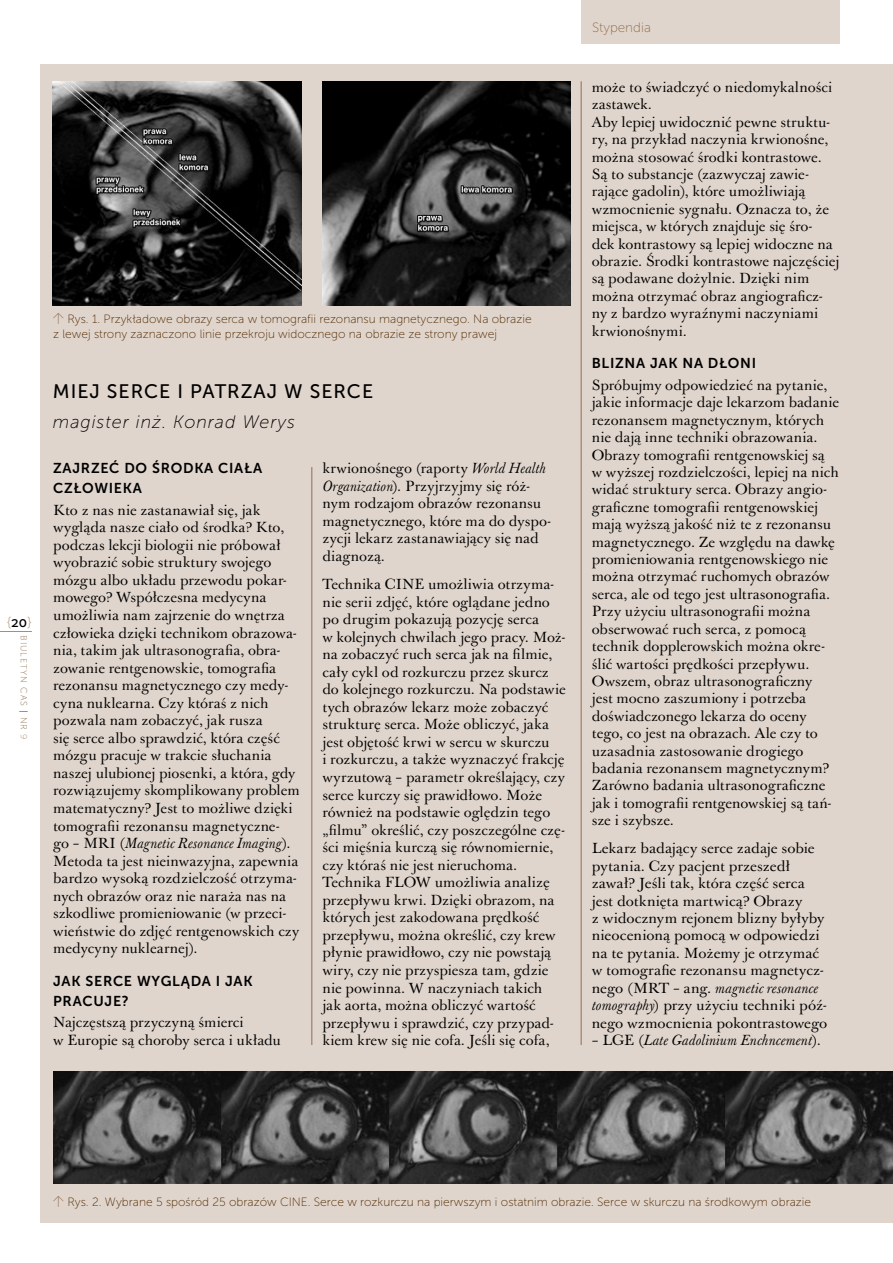
<style>
.page{position:relative;width:893px;height:1263px;background:#fff}
.page>*{position:absolute;margin:0;border:0;box-sizing:border-box;transform-origin:0 0}
.t1{font:19.5px "Museo Sans 500";letter-spacing:.05em;color:#000}
.t2{font:italic 18px "Museo Sans 100";letter-spacing:.05em;color:#000}
.t3{font:14.25px/17.5px "J Baskerville";color:#000}
.t4{font:14.25px/19.8px "Museo Sans 700";letter-spacing:.05em;color:#000}
.t5{font:italic 14.25px "J Baskerville";letter-spacing:.015em;color:#000}
.t6{font:14.25px "Museo Sans 100";color:#a98e74}
.t7{font:13.5px "Museo Sans 100";color:#906e50}
.t8{font:12px/14.4px "Museo Sans 100";color:#542c02}
.t9{font:9px "Museo Sans 100";letter-spacing:.1em;color:#906e50}
.s1{font-family:"Museo Sans 500";color:#000}
.s2{color:#000}
.s3{color:#a98e74}
.s4{font-family:"Purista";font-weight:300;color:#906e50}
.s5{font-style:italic}
.s6{font-style:normal}
</style>
<div class="page">
<div style="left:40px;top:64px;width:853px;height:1158px;background:#e0d5cc"></div>
<hr style="left:0;top:631px;width:32px;height:1px;background:#a98e74">
<hr style="left:581px;top:81px;width:1px;height:964px;background:#906e50">
<hr style="left:312px;top:467px;width:1px;height:578px;background:#906e50">
<div style="left:581px;top:0;width:259px;height:43px;background:#e0d5cc"></div>
<img style="left:53px;top:1071px;width:840px;height:113px">
<img style="left:53px;top:81px;width:248px;height:225px">
<img style="left:322px;top:81px;width:248px;height:225px">
<p class="t6" style="left:7px;top:614px;width:27px">{<span class="s1">20</span>}</p>
<p class="t9" style="left:29px;top:635px;width:106px;rotate:90deg">BIULETYN CAS <span class="s2">|</span> NR <span class="s3">9</span></p>
<p class="t8" style="left:53px;top:312px;width:480px"><span class="s4">↑</span> Rys. 1. Przykładowe obrazy serca w tomografii rezonansu magnetycznego. Na obrazie z lewej strony zaznaczono linie przekroju widocznego na obrazie ze strony prawej</p>
<h1 class="t1" style="left:53px;top:381px;width:322px">MIEJ SERCE I PATRZAJ W SERCE</h1>
<p class="t2" style="left:53px;top:413px;width:244px">magister inż. Konrad Werys</p>
<p class="t4" style="left:53px;top:458px;width:211px">ZAJRZEĆ DO ŚRODKA CIAŁA<br>CZŁOWIEKA</p>
<p class="t3" style="left:53px;top:502px;width:248px">Kto z nas nie zastanawiał się, jak wygląda nasze ciało od środka? Kto, podczas lekcji biologii nie próbował wyobrazić sobie struktury swojego mózgu albo układu przewodu pokar&shy;mowego? Współczesna medycyna umożliwia nam zajrzenie do wnętrza człowieka dzięki technikom obrazowa&shy;nia, takim jak ultrasonografia, obra&shy;zowanie rentgenowskie, tomografia rezonansu magnetycznego czy medy&shy;cyna nuklearna. Czy któraś z nich pozwala nam zobaczyć, jak rusza<br>się serce albo sprawdzić, która część mózgu pracuje w trakcie słuchania naszej ulubionej piosenki, a która, gdy rozwiązujemy skomplikowany problem matematyczny? Jest to możliwe dzięki tomografii rezonansu magnetyczne-<br>go – MRI (<span class="s5">Magnetic Resonance Imaging</span>).<br>Metoda ta jest nieinwazyjna, zapewnia bardzo wysoką rozdzielczość otrzyma&shy;nych obrazów oraz nie naraża nas na szkodliwe promieniowanie (w przeci&shy;wieństwie do zdjęć rentgenowskich czy medycyny nuklearnej).</p>
<p class="t4" style="left:53px;top:971px;width:201px">JAK SERCE WYGLĄDA I JAK<br>PRACUJE?</p>
<p class="t3" style="left:53px;top:1014px;width:229px">Najczęstszą przyczyną śmierci<br>w Europie są choroby serca i układu</p>
<p class="t3" style="left:322px;top:460px;width:230px">krwionośnego (raporty <span class="s5">World Health<br>Organization</span>). Przyjrzyjmy się róż&shy;nym rodzajom obrazów rezonansu magnetycznego, które ma do dyspo&shy;zycji lekarz zastanawiający się nad diagnozą.</p>
<p class="t3" style="left:322px;top:576px;width:245px">Technika CINE umożliwia otrzyma&shy;nie serii zdjęć, które oglądane jedno po drugim pokazują pozycję serca<br>w kolejnych chwilach jego pracy. Moż&shy;na zobaczyć ruch serca jak na filmie, cały cykl od rozkurczu przez skurcz do kolejnego rozkurczu. Na podstawie tych obrazów lekarz może zobaczyć strukturę serca. Może obliczyć, jaka jest objętość krwi w sercu w skurczu<br>i rozkurczu, a także wyznaczyć frakcję wyrzutową – parametr określający, czy serce kurczy się prawidłowo. Może również na podstawie oględzin tego „filmu” określić, czy poszczególne czę&shy;ści mięśnia kurczą się równomiernie, czy któraś nie jest nieruchoma.<br>Technika FLOW umożliwia analizę przepływu krwi. Dzięki obrazom, na których jest zakodowana prędkość przepływu, można określić, czy krew płynie prawidłowo, czy nie powstają wiry, czy nie przyspiesza tam, gdzie nie powinna. W naczyniach takich<br>jak aorta, można obliczyć wartość przepływu i sprawdzić, czy przypad&shy;kiem krew się nie cofa. Jeśli się cofa,</p>
<p class="t7" style="left:592px;top:21px;width:60px">Stypendia</p>
<p class="t3" style="left:592px;top:79px;width:249px">może to świadczyć o niedomykalności zastawek.<br>Aby lepiej uwidocznić pewne struktu&shy;ry, na przykład naczynia krwionośne, można stosować środki kontrastowe.<br>Są to substancje (zazwyczaj zawie&shy;rające gadolin), które umożliwiają wzmocnienie sygnału. Oznacza to, że miejsca, w których znajduje się śro-<br>dek kontrastowy są lepiej widoczne na obrazie. Środki kontrastowe najczęściej są podawane dożylnie. Dzięki nim można otrzymać obraz angiograficz&shy;ny z bardzo wyraźnymi naczyniami krwionośnymi.</p>
<p class="t4" style="left:592px;top:353px;width:166px">BLIZNA JAK NA DŁONI</p>
<p class="t3" style="left:592px;top:377px;width:249px">Spróbujmy odpowiedzieć na pytanie, jakie informacje daje lekarzom badanie rezonansem magnetycznym, których nie dają inne techniki obrazowania.<br>Obrazy tomografii rentgenowskiej są<br>w wyższej rozdzielczości, lepiej na nich widać struktury serca. Obrazy angio&shy;graficzne tomografii rentgenowskiej mają wyższą jakość niż te z rezonansu magnetycznego. Ze względu na dawkę promieniowania rentgenowskiego nie można otrzymać ruchomych obrazów serca, ale od tego jest ultrasonografia.<br>Przy użyciu ultrasonografii można obserwować ruch serca, z pomocą technik dopplerowskich można okre&shy;ślić wartości prędkości przepływu.<br>Owszem, obraz ultrasonograficzny<br>jest mocno zaszumiony i potrzeba doświadczonego lekarza do oceny tego, co jest na obrazach. Ale czy to uzasadnia zastosowanie drogiego badania rezonansem magnetycznym?<br>Zarówno badania ultrasonograficzne jak i tomografii rentgenowskiej są tań&shy;sze i szybsze.</p>
<p class="t3" style="left:592px;top:840px;width:237px">Lekarz badający serce zadaje sobie pytania. Czy pacjent przeszedł zawał? Jeśli tak, która część serca jest dotknięta martwicą? Obrazy<br>z widocznym rejonem blizny byłyby nieocenioną pomocą w odpowiedzi na te pytania. Możemy je otrzymać w tomografie rezonansu magnetycz&shy;nego (MRT – ang. <span class="s5">magnetic resonance tomography</span>) przy użyciu techniki póź&shy;nego wzmocnienia pokontrastowego</p>
<p class="t5" style="left:592px;top:1032px;width:231px"><span class="s6">– LGE (</span>Late Gadolinium Enchncement<span class="s6">).</span></p>
<p class="t8" style="left:53px;top:1194px;width:759px"><span class="s4">↑</span> Rys. 2. Wybrane 5 spośród 25 obrazów CINE. Serce w rozkurczu na pierwszym i ostatnim obrazie. Serce w skurczu na środkowym obrazie</p>
</div>
